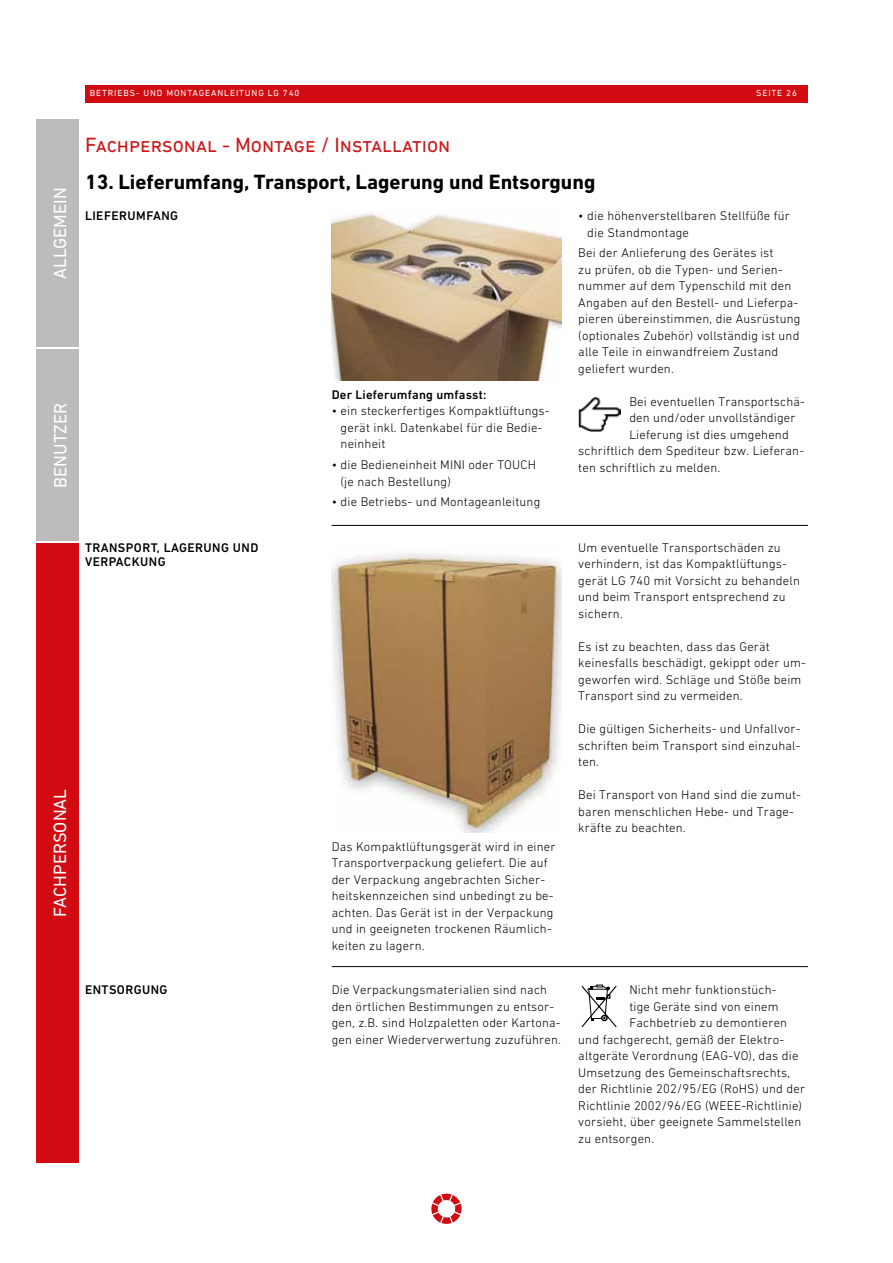
<style>
.page{position:relative;width:893px;height:1263px;background:#fff}
.page>*{position:absolute;margin:0;border:0;box-sizing:border-box;transform-origin:0 0}
.t1{font:700 21px "DIN Next LT Pro";color:#000}
.t2{font:21px "DIN Next LT Pro";color:#cd1719}
.t3{font:18px "DIN Next LT Pro";color:#fff}
.t4{font:300 12.75px/16.5px "DIN Next LT Pro";letter-spacing:.015em;color:#000}
.t5{font:500 12.75px/14.2px "DIN Next LT Pro";letter-spacing:.035em;color:#000}
.t6{font:500 12.75px "DIN Next LT Pro";letter-spacing:.015em;color:#000}
.t7{font:9px "DIN Next LT Pro";letter-spacing:.1em;color:#fff}
</style>
<div class="page">
<div style="left:36px;top:349px;width:43px;height:192px;background:#bcbcbc"></div>
<div style="left:36px;top:119px;width:43px;height:228px;background:#bcbcbc"></div>
<div style="left:36px;top:543px;width:43px;height:619px;background:#d20a11"></div>
<div style="left:85px;top:85px;width:723px;height:17px;background:#d20a11"></div>
<svg style="left:431px;top:1194px;width:31px;height:30px"></svg>
<img style="left:578px;top:397px;width:43px;height:34px">
<hr style="left:332px;top:966px;width:476px;height:1px;background:#000">
<svg style="left:581px;top:985px;width:36px;height:42px"></svg>
<hr style="left:332px;top:525px;width:476px;height:1px;background:#000">
<img style="left:332px;top:554px;width:229px;height:278px">
<img style="left:332px;top:213px;width:229px;height:168px">
<h2 class="t3" style="left:50px;top:279px;width:93px;rotate:-90deg">ALLGEMEIN</h2>
<h2 class="t3" style="left:50px;top:487px;width:86px;rotate:-90deg">BENUTZER</h2>
<h2 class="t3" style="left:50px;top:916px;width:129px;rotate:-90deg">FACHPERSONAL</h2>
<p class="t7" style="left:90px;top:88px;width:211px">BETRIEBS- UND MONTAGEANLEITUNG LG 740</p>
<p class="t7" style="left:756px;top:88px;width:42px">SEITE 26</p>
<h1 class="t2" style="left:85px;top:133px;width:367px">Fachpersonal - Montage / Installation</h1>
<h1 class="t1" style="left:85px;top:170px;width:512px">13. Lieferumfang, Transport, Lagerung und Entsorgung</h1>
<p class="t5" style="left:85px;top:209px;width:95px">LIEFERUMFANG</p>
<p class="t6" style="left:332px;top:387px;width:156px">Der Lieferumfang umfasst:</p>
<p class="t4" style="left:341px;top:402px;width:211px;text-indent:-9px">• ein steckerfertiges Kompaktlüftungs&shy;gerät inkl. Datenkabel für die Bedie&shy;neinheit</p>
<p class="t4" style="left:341px;top:456px;width:197px;text-indent:-9px">• die Bedieneinheit MINI oder TOUCH (je nach Bestellung)</p>
<p class="t4" style="left:332px;top:493px;width:210px">• die Betriebs- und Montageanleitung</p>
<p class="t4" style="left:587px;top:207px;width:204px;text-indent:-9px">• die höhenverstellbaren Stellfüße für die Standmontage</p>
<p class="t4" style="left:578px;top:245px;width:224px">Bei der Anlieferung des Gerätes ist<br>zu prüfen, ob die Typen- und Serien&shy;nummer auf dem Typenschild mit den Angaben auf den Bestell- und Lieferpa&shy;pieren übereinstimmen, die Ausrüstung (optionales Zubehör) vollständig ist und alle Teile in einwandfreiem Zustand geliefert wurden.</p>
<p class="t4" style="left:629px;top:393px;width:177px">Bei eventuellen Transportschä-</p>
<p class="t4" style="left:629px;top:410px;width:168px">den und/oder unvollständiger</p>
<p class="t4" style="left:629px;top:426px;width:161px">Lieferung ist dies umgehend</p>
<p class="t4" style="left:578px;top:443px;width:227px">schriftlich dem Spediteur bzw. Lieferan-</p>
<p class="t4" style="left:578px;top:459px;width:143px">ten schriftlich zu melden.</p>
<p class="t5" style="left:85px;top:540px;width:175px">TRANSPORT, LAGERUNG UND<br>VERPACKUNG</p>
<p class="t4" style="left:578px;top:539px;width:223px">Um eventuelle Transportschäden zu verhindern, ist das Kompaktlüftungs&shy;gerät LG 740 mit Vorsicht zu behandeln und beim Transport entsprechend zu sichern.</p>
<p class="t4" style="left:578px;top:638px;width:229px">Es ist zu beachten, dass das Gerät keinesfalls beschädigt, gekippt oder um&shy;geworfen wird. Schläge und Stöße beim Transport sind zu vermeiden.</p>
<p class="t4" style="left:578px;top:720px;width:224px;text-align:justify">Die gültigen Sicherheits- und Unfallvor&shy;schriften beim Transport sind einzuhal&shy;ten.</p>
<p class="t4" style="left:578px;top:786px;width:224px">Bei Transport von Hand sind die zumut&shy;baren menschlichen Hebe- und Trage&shy;kräfte zu beachten.</p>
<p class="t4" style="left:332px;top:838px;width:225px">Das Kompaktlüftungsgerät wird in einer Transportverpackung geliefert. Die auf der Verpackung angebrachten Sicher&shy;heitskennzeichen sind unbedingt zu be&shy;achten. Das Gerät ist in der Verpackung und in geeigneten trockenen Räumlich&shy;keiten zu lagern.</p>
<p class="t5" style="left:85px;top:983px;width:84px">ENTSORGUNG</p>
<p class="t4" style="left:332px;top:981px;width:231px">Die Verpackungsmaterialien sind nach den örtlichen Bestimmungen zu entsor&shy;gen, z.B. sind Holzpaletten oder Kartona&shy;gen einer Wiederverwertung zuzuführen.</p>
<p class="t4" style="left:629px;top:981px;width:149px">Nicht mehr funktionstüch-</p>
<p class="t4" style="left:629px;top:998px;width:151px">tige Geräte sind von einem</p>
<p class="t4" style="left:629px;top:1014px;width:159px">Fachbetrieb zu demontieren</p>
<p class="t4" style="left:578px;top:1031px;width:207px">und fachgerecht, gemäß der Elektro-</p>
<p class="t4" style="left:578px;top:1047px;width:222px">altgeräte Verordnung (EAG-VO), das die</p>
<p class="t4" style="left:578px;top:1064px;width:213px">Umsetzung des Gemeinschaftsrechts,</p>
<p class="t4" style="left:578px;top:1080px;width:228px">der Richtlinie 202/95/EG (RoHS) und der</p>
<p class="t4" style="left:578px;top:1097px;width:225px">Richtlinie 2002/96/EG (WEEE-Richtlinie)</p>
<p class="t4" style="left:578px;top:1113px;width:225px">vorsieht, über geeignete Sammelstellen</p>
<p class="t4" style="left:578px;top:1130px;width:77px">zu entsorgen.</p>
</div>
